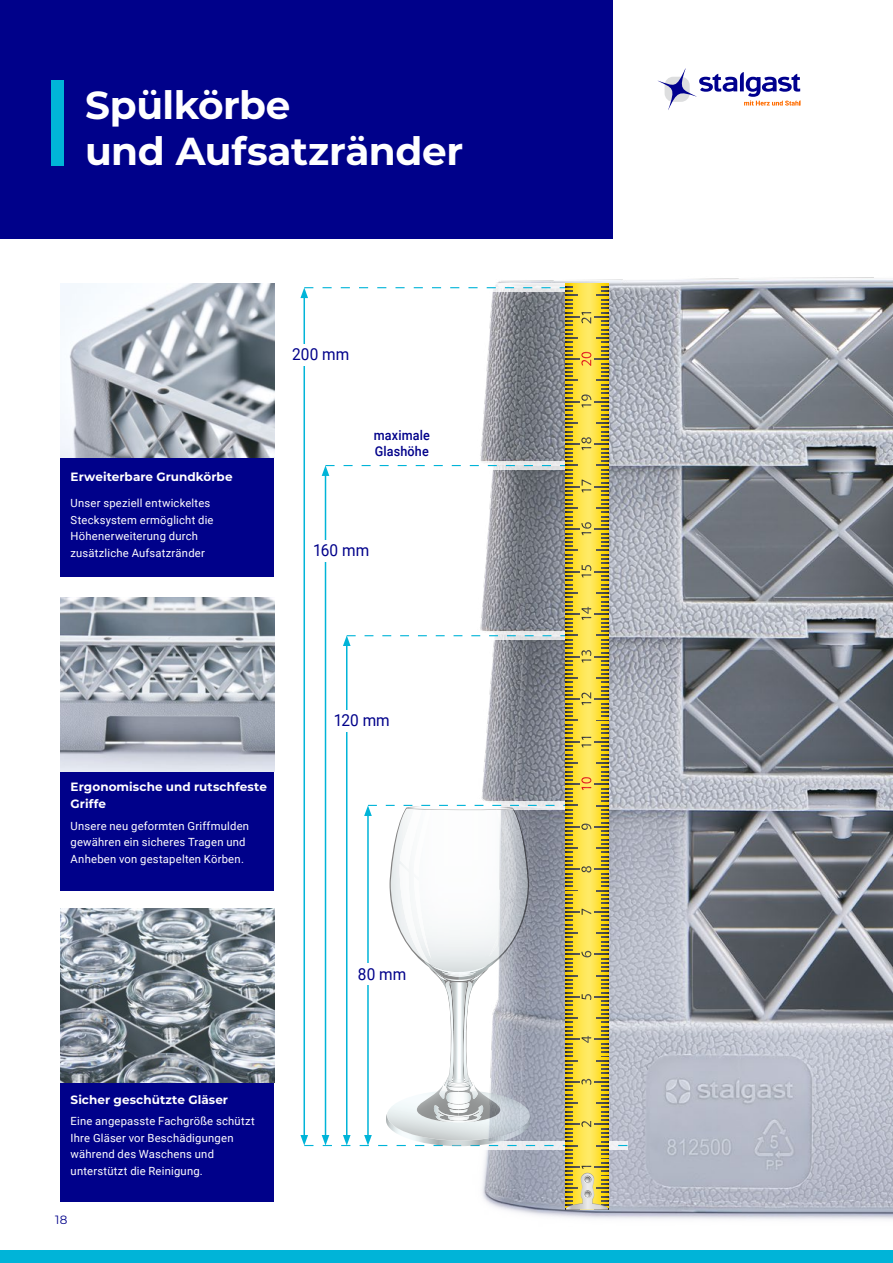
<style>
.page{position:relative;width:893px;height:1263px;background:#fff}
.page>*{position:absolute;margin:0;border:0;box-sizing:border-box;transform-origin:0 0}
.t1{font:700 39px/46.8px "Montserrat";letter-spacing:-.01em;color:#fff}
.t2{font:16.5px "Roboto";letter-spacing:.005em;color:#00018a;scale:.93 1}
.t3{font:500 13.5px/16.2px "Roboto";letter-spacing:.01em;color:#00018a;scale:.93 1}
.t4{font:700 12px/16.5px "Montserrat";letter-spacing:.005em;color:#fff}
.t5{font:12px "Montserrat";color:#00018a}
.t6{font:11.25px/16.5px "Roboto";letter-spacing:.02em;color:#fff}
</style>
<div class="page">
<div style="left:0;top:0;width:613px;height:238px;background:#00018a"></div>
<img style="left:468px;top:238px;width:425px;height:982px">
<div style="left:0;top:1250px;width:893px;height:13px;background:#00b4d8"></div>
<svg style="left:468px;top:283px;width:98px;height:4px"></svg>
<div style="left:60px;top:457px;width:214px;height:120px;background:#00018a"></div>
<div style="left:60px;top:771px;width:214px;height:120px;background:#00018a"></div>
<div style="left:60px;top:1082px;width:214px;height:120px;background:#00018a"></div>
<img style="left:60px;top:283px;width:214px;height:174px">
<img style="left:60px;top:597px;width:214px;height:174px">
<img style="left:60px;top:908px;width:214px;height:174px">
<div style="left:51px;top:80px;width:13px;height:86px;background:#00b4d8"></div>
<svg style="left:300px;top:287px;width:327px;height:923px"></svg>
<svg style="left:407px;top:806px;width:106px;height:4px"></svg>
<svg style="left:658px;top:68px;width:142px;height:42px"></svg>
<h1 class="t1" style="left:85px;top:79px;width:380px">Spülkörbe<br>und Aufsatzränder</h1>
<p class="t4" style="left:71px;top:468px;width:164px">Erweiterbare Grundkörbe</p>
<p class="t6" style="left:71px;top:494px;width:144px">Unser speziell entwickeltes<br>Stecksystem ermöglicht die<br>Höhenerweiterung durch zusätzliche Aufsatzränder</p>
<h2 class="t2" style="left:292px;top:343px;width:63px">200 mm</h2>
<p class="t3" style="left:374px;top:427px;width:62px">maximale<br>Glashöhe</p>
<h2 class="t2" style="left:313px;top:539px;width:62px">160 mm</h2>
<p class="t4" style="left:71px;top:778px;width:198px">Ergonomische und rutschfeste<br>Griffe</p>
<p class="t6" style="left:71px;top:817px;width:180px">Unsere neu geformten Griffmulden gewähren ein sicheres Tragen und<br>Anheben von gestapelten Körben.</p>
<p class="t4" style="left:71px;top:1091px;width:159px">Sicher geschützte Gläser</p>
<p class="t6" style="left:71px;top:1113px;width:186px">Eine angepasste Fachgröße schützt<br>Ihre Gläser vor Beschädigungen während des Waschens und unterstützt die Reinigung.</p>
<p class="t5" style="left:55px;top:1211px;width:14px">18</p>
<h2 class="t2" style="left:334px;top:709px;width:62px">120 mm</h2>
<h2 class="t2" style="left:358px;top:962px;width:53px">80 mm</h2>
</div>
